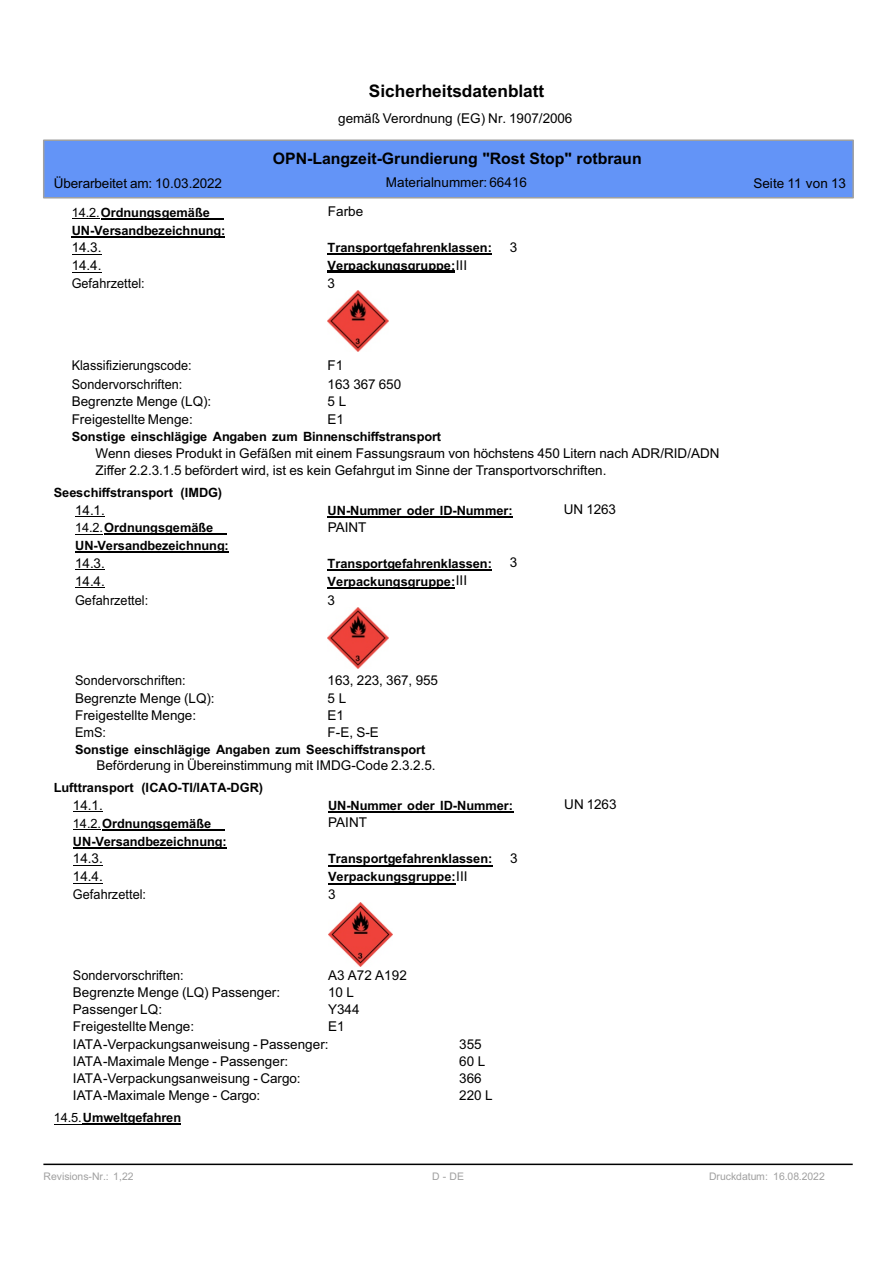
<style>
.page{position:relative;width:893px;height:1263px;background:#fff}
.page>*{position:absolute;margin:0;border:0;box-sizing:border-box;transform-origin:0 0}
.t1{font:700 17.25px "Arial";color:#000}
.t2{font:700 15.9px "Arial";color:#000}
.t3{font:13.5px/17.1px "Arial";color:#000}
.t4{font:13.5px "Arial";color:#000;scale:.94 1}
.t5{font:700 12.75px/17.9px "Arial";color:#000}
.t6{font:10.5px "Arial";color:#a0a0a0}
.s1{font-weight:400}
.s2{font-weight:400;font-size:13.5px}
</style>
<div class="page">
<svg style="left:43px;top:139px;width:811px;height:60px;fill:#6394f7"></svg>
<svg style="left:72px;top:218px;width:28px;height:1px"></svg>
<hr style="left:101px;top:218px;width:123px;height:1px;background:#000">
<hr style="left:72px;top:236px;width:153px;height:1px;background:#000">
<svg style="left:72px;top:254px;width:29px;height:1px"></svg>
<hr style="left:328px;top:254px;width:164px;height:1px;background:#000">
<svg style="left:72px;top:272px;width:29px;height:1px"></svg>
<hr style="left:328px;top:270px;width:127px;height:3px;background:#000">
<hr style="left:75px;top:516px;width:30px;height:1px;background:#000">
<hr style="left:328px;top:516px;width:185px;height:1px;background:#000">
<svg style="left:75px;top:534px;width:28px;height:1px"></svg>
<hr style="left:104px;top:534px;width:123px;height:1px;background:#000">
<hr style="left:75px;top:552px;width:154px;height:1px;background:#000">
<hr style="left:75px;top:569px;width:30px;height:1px;background:#000">
<hr style="left:328px;top:569px;width:164px;height:2px;background:#000">
<hr style="left:75px;top:587px;width:30px;height:1px;background:#000">
<hr style="left:328px;top:587px;width:127px;height:2px;background:#000">
<hr style="left:73px;top:811px;width:30px;height:1px;background:#000">
<hr style="left:328px;top:811px;width:185px;height:2px;background:#000">
<svg style="left:73px;top:829px;width:28px;height:1px"></svg>
<hr style="left:102px;top:829px;width:123px;height:1px;background:#000">
<hr style="left:73px;top:847px;width:154px;height:1px;background:#000">
<hr style="left:73px;top:865px;width:30px;height:1px;background:#000">
<hr style="left:328px;top:865px;width:164px;height:1px;background:#000">
<hr style="left:73px;top:883px;width:30px;height:1px;background:#000">
<hr style="left:328px;top:883px;width:128px;height:1px;background:#000">
<svg style="left:54px;top:1124px;width:28px;height:1px"></svg>
<hr style="left:83px;top:1124px;width:98px;height:1px;background:#000">
<img style="left:328px;top:291px;width:60px;height:60px">
<img style="left:328px;top:607px;width:60px;height:61px">
<hr style="left:43px;top:1163px;width:810px;height:2px;background:#000">
<img style="left:328px;top:902px;width:64px;height:64px">
<p class="t1" style="left:369px;top:84px;width:177px">Sicherheitsdatenblatt</p>
<p class="t3" style="left:338px;top:111px;width:236px">gemäß Verordnung (EG) Nr. 1907/2006</p>
<p class="t2" style="left:273px;top:153px;width:370px">OPN-Langzeit-Grundierung "Rost Stop" rotbraun</p>
<p class="t3" style="left:386px;top:175px;width:143px">Materialnummer: 66416</p>
<p class="t3" style="left:54px;top:176px;width:170px">Überarbeitet am: 10.03.2022</p>
<p class="t3" style="left:753px;top:176px;width:94px">Seite 11 von 13</p>
<p class="t5" style="left:72px;top:204px;width:155px"><span class="s1">14.2.</span>Ordnungsgemäße<br>UN-Versandbezeichnung:</p>
<p class="t3" style="left:328px;top:204px;width:37px">Farbe</p>
<p class="t3" style="left:72px;top:240px;width:31px">14.3.</p>
<p class="t5" style="left:328px;top:240px;width:166px">Transportgefahrenklassen:</p>
<p class="t3" style="left:510px;top:240px;width:9px">3</p>
<p class="t3" style="left:72px;top:258px;width:31px">14.4.</p>
<p class="t5" style="left:328px;top:258px;width:141px">Verpackungsgruppe:<span class="s2">III</span></p>
<p class="t4" style="left:72px;top:278px;width:79px">Gefahrzettel:</p>
<p class="t3" style="left:328px;top:276px;width:9px">3</p>
<p class="t4" style="left:72px;top:360px;width:129px">Klassifizierungscode:</p>
<p class="t3" style="left:328px;top:358px;width:17px">F1</p>
<p class="t4" style="left:72px;top:379px;width:119px">Sondervorschriften:</p>
<p class="t3" style="left:328px;top:377px;width:75px">163 367 650</p>
<p class="t3" style="left:72px;top:394px;width:141px">Begrenzte Menge (LQ):</p>
<p class="t3" style="left:328px;top:394px;width:20px">5 L</p>
<p class="t3" style="left:72px;top:412px;width:123px">Freigestellte Menge:</p>
<p class="t3" style="left:328px;top:412px;width:18px">E1</p>
<p class="t5" style="left:72px;top:429px;width:371px">Sonstige einschlägige Angaben zum Binnenschiffstransport</p>
<p class="t3" style="left:95px;top:446px;width:626px">Wenn dieses Produkt in Gefäßen mit einem Fassungsraum von höchstens 450 Litern nach ADR/RID/ADN<br>Ziffer 2.2.3.1.5 befördert wird, ist es kein Gefahrgut im Sinne der Transportvorschriften.</p>
<p class="t5" style="left:54px;top:484px;width:170px">Seeschiffstransport (IMDG)</p>
<p class="t3" style="left:75px;top:502px;width:31px">14.1.</p>
<p class="t5" style="left:328px;top:502px;width:186px">UN-Nummer oder ID-Nummer:</p>
<p class="t3" style="left:564px;top:502px;width:54px">UN 1263</p>
<p class="t5" style="left:75px;top:520px;width:155px"><span class="s1">14.2.</span>Ordnungsgemäße<br>UN-Versandbezeichnung:</p>
<p class="t3" style="left:328px;top:520px;width:40px">PAINT</p>
<p class="t3" style="left:75px;top:556px;width:31px">14.3.</p>
<p class="t5" style="left:328px;top:556px;width:166px">Transportgefahrenklassen:</p>
<p class="t3" style="left:510px;top:555px;width:9px">3</p>
<p class="t3" style="left:75px;top:574px;width:31px">14.4.</p>
<p class="t5" style="left:328px;top:574px;width:141px">Verpackungsgruppe:<span class="s2">III</span></p>
<p class="t4" style="left:75px;top:595px;width:79px">Gefahrzettel:</p>
<p class="t3" style="left:328px;top:592px;width:9px">3</p>
<p class="t4" style="left:75px;top:676px;width:119px">Sondervorschriften:</p>
<p class="t3" style="left:328px;top:673px;width:112px">163, 223, 367, 955</p>
<p class="t3" style="left:75px;top:691px;width:141px">Begrenzte Menge (LQ):</p>
<p class="t3" style="left:328px;top:691px;width:20px">5 L</p>
<p class="t3" style="left:75px;top:708px;width:123px">Freigestellte Menge:</p>
<p class="t3" style="left:328px;top:708px;width:18px">E1</p>
<p class="t4" style="left:75px;top:727px;width:34px">EmS:</p>
<p class="t3" style="left:328px;top:725px;width:53px">F-E, S-E</p>
<p class="t5" style="left:75px;top:742px;width:352px">Sonstige einschlägige Angaben zum Seeschiffstransport</p>
<p class="t3" style="left:96px;top:758px;width:341px">Beförderung in Übereinstimmung mit IMDG-Code 2.3.2.5.</p>
<p class="t5" style="left:54px;top:780px;width:211px">Lufttransport (ICAO-TI/IATA-DGR)</p>
<p class="t3" style="left:73px;top:798px;width:31px">14.1.</p>
<p class="t5" style="left:328px;top:798px;width:186px">UN-Nummer oder ID-Nummer:</p>
<p class="t3" style="left:564px;top:797px;width:54px">UN 1263</p>
<p class="t5" style="left:73px;top:815px;width:155px"><span class="s1">14.2.</span>Ordnungsgemäße<br>UN-Versandbezeichnung:</p>
<p class="t3" style="left:328px;top:815px;width:40px">PAINT</p>
<p class="t3" style="left:73px;top:851px;width:31px">14.3.</p>
<p class="t5" style="left:328px;top:851px;width:166px">Transportgefahrenklassen:</p>
<p class="t3" style="left:510px;top:851px;width:9px">3</p>
<p class="t3" style="left:73px;top:869px;width:31px">14.4.</p>
<p class="t5" style="left:328px;top:869px;width:141px">Verpackungsgruppe:<span class="s2">III</span></p>
<p class="t4" style="left:73px;top:889px;width:79px">Gefahrzettel:</p>
<p class="t3" style="left:328px;top:887px;width:9px">3</p>
<p class="t4" style="left:73px;top:970px;width:119px">Sondervorschriften:</p>
<p class="t3" style="left:328px;top:968px;width:80px">A3 A72 A192</p>
<p class="t3" style="left:73px;top:985px;width:209px">Begrenzte Menge (LQ) Passenger:</p>
<p class="t3" style="left:328px;top:985px;width:27px">10 L</p>
<p class="t3" style="left:73px;top:1002px;width:91px">Passenger LQ:</p>
<p class="t3" style="left:328px;top:1002px;width:33px">Y344</p>
<p class="t3" style="left:73px;top:1019px;width:123px">Freigestellte Menge:</p>
<p class="t3" style="left:73px;top:1019px;width:273px;text-indent:255px">E1<br>IATA-Verpackungsanweisung - Passenger:</p>
<p class="t3" style="left:459px;top:1036px;width:24px">355</p>
<p class="t3" style="left:73px;top:1054px;width:217px">IATA-Maximale Menge - Passenger:</p>
<p class="t3" style="left:459px;top:1054px;width:27px">60 L</p>
<p class="t3" style="left:73px;top:1071px;width:229px">IATA-Verpackungsanweisung - Cargo:</p>
<p class="t3" style="left:459px;top:1071px;width:24px">366</p>
<p class="t3" style="left:73px;top:1088px;width:189px">IATA-Maximale Menge - Cargo:</p>
<p class="t3" style="left:459px;top:1088px;width:35px">220 L</p>
<p class="t5" style="left:54px;top:1110px;width:129px"><span class="s1">14.5.</span>Umweltgefahren</p>
<p class="t6" style="left:44px;top:1173px;width:91px">Revisions-Nr.: 1,22</p>
<p class="t6" style="left:432px;top:1173px;width:33px">D-DE</p>
<p class="t6" style="left:709px;top:1173px;width:117px">Druckdatum: 16.08.2022</p>
</div>
